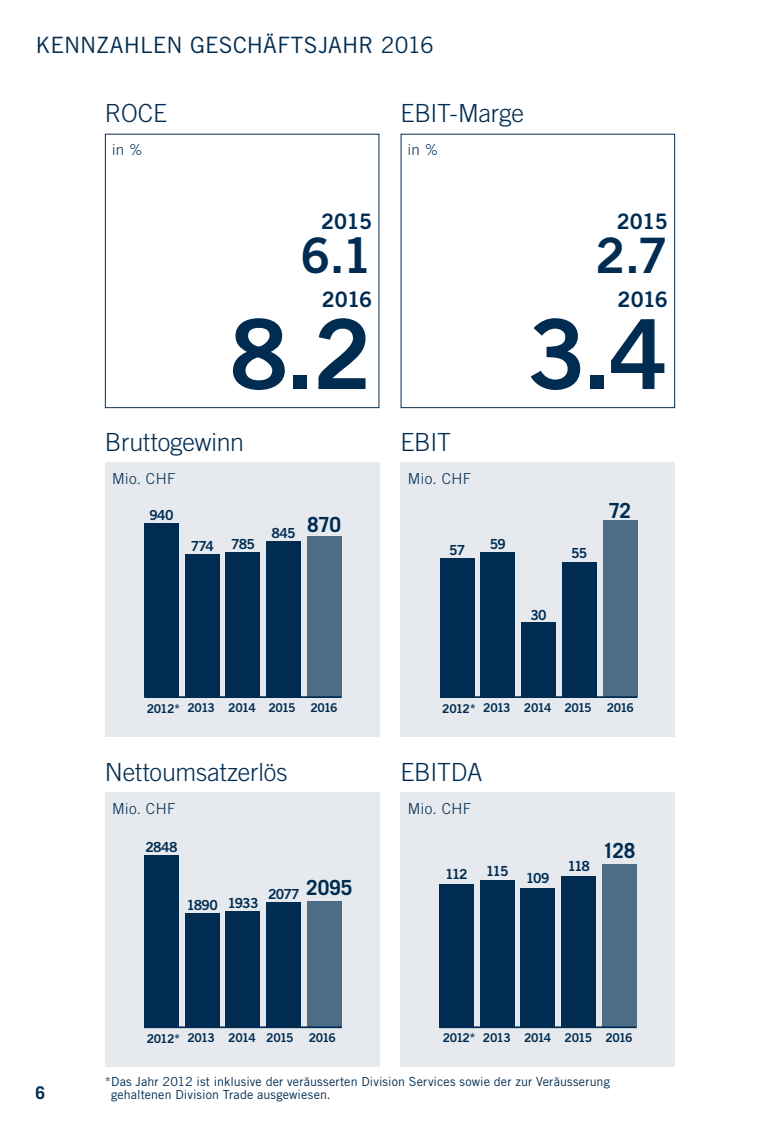
<style>
.page{position:relative;width:780px;height:1134px;background:#fff}
.page>*{position:absolute;margin:0;border:0;box-sizing:border-box;transform-origin:0 0}
.t1{font:96.75px "Trade Gothic Bold Two";color:#002c52}
.t2{font:49px "Trade Gothic Bold Two";color:#002c52}
.t3{font:300 25px "Trade Gothic";letter-spacing:-.01em;color:#002c52}
.t4{font:22.5px "Trade Gothic";letter-spacing:.005em;color:#002c52}
.t5{font:21.25px "Trade Gothic Bold Two";letter-spacing:-.03em;color:#002c52}
.t6{font:700 20.75px "Trade Gothic";letter-spacing:-.015em;color:#002c52}
.t7{font:700 17.5px "Trade Gothic";color:#002c52}
.t8{font:300 15.25px "Trade Gothic";letter-spacing:.025em;color:#002c52}
.t9{font:14px "Trade Gothic Bold Two";letter-spacing:-.06em;color:#002c52}
.t10{font:12.5px/12.5px "Trade Gothic";letter-spacing:.01em;color:#002c52}
.t11{font:12.25px "Trade Gothic Bold Two";letter-spacing:-.09em;color:#002c52}
</style>
<div class="page">
<div style="left:400px;top:462px;width:275px;height:275px;background:#e6eaee"></div>
<div style="left:440px;top:558px;width:34px;height:139px;background:#002c52"></div>
<div style="left:480px;top:552px;width:35px;height:145px;background:#002c52"></div>
<div style="left:521px;top:622px;width:35px;height:75px;background:#002c52"></div>
<div style="left:562px;top:562px;width:34px;height:135px;background:#002c52"></div>
<div style="left:602px;top:521px;width:35px;height:176px;background:#4d6c86"></div>
<hr style="left:440px;top:696px;width:197px;height:2px;background:#002c52">
<div style="left:105px;top:462px;width:274px;height:275px;background:#e6eaee"></div>
<div style="left:144px;top:523px;width:35px;height:174px;background:#002c52"></div>
<div style="left:185px;top:554px;width:34px;height:143px;background:#002c52"></div>
<div style="left:226px;top:552px;width:34px;height:145px;background:#002c52"></div>
<div style="left:266px;top:541px;width:35px;height:156px;background:#002c52"></div>
<div style="left:307px;top:536px;width:34px;height:161px;background:#4d6c86"></div>
<hr style="left:144px;top:696px;width:197px;height:2px;background:#002c52">
<div style="left:400px;top:792px;width:275px;height:275px;background:#e6eaee"></div>
<div style="left:439px;top:884px;width:34px;height:143px;background:#002c52"></div>
<div style="left:479px;top:880px;width:35px;height:147px;background:#002c52"></div>
<div style="left:520px;top:888px;width:35px;height:139px;background:#002c52"></div>
<div style="left:561px;top:877px;width:34px;height:150px;background:#002c52"></div>
<div style="left:601px;top:864px;width:35px;height:163px;background:#4d6c86"></div>
<hr style="left:439px;top:1026px;width:197px;height:2px;background:#002c52">
<div style="left:105px;top:792px;width:274px;height:275px;background:#e6eaee"></div>
<div style="left:144px;top:856px;width:35px;height:172px;background:#002c52"></div>
<div style="left:185px;top:913px;width:34px;height:115px;background:#002c52"></div>
<div style="left:226px;top:911px;width:34px;height:117px;background:#002c52"></div>
<div style="left:266px;top:902px;width:35px;height:126px;background:#002c52"></div>
<div style="left:307px;top:901px;width:34px;height:127px;background:#4d6c86"></div>
<hr style="left:144px;top:1026px;width:197px;height:2px;background:#002c52">
<div style="left:400px;top:134px;width:275px;height:274px;border:1px solid #002c52"></div>
<div style="left:105px;top:134px;width:274px;height:274px;border:1px solid #002c52"></div>
<h3 class="t4" style="left:35px;top:31px;width:400px">KENNZAHLEN GESCHÄFTSJAHR 2016</h3>
<h3 class="t3" style="left:105px;top:99px;width:63px">ROCE</h3>
<p class="t8" style="left:112px;top:141px;width:32px">in %</p>
<h3 class="t5" style="left:321px;top:208px;width:53px">2015</h3>
<h2 class="t2" style="left:300px;top:225px;width:73px">6.1</h2>
<h3 class="t5" style="left:322px;top:286px;width:52px">2016</h3>
<h1 class="t1" style="left:229px;top:294px;width:144px">8.2</h1>
<h3 class="t3" style="left:400px;top:99px;width:125px">EBIT-Marge</h3>
<p class="t8" style="left:408px;top:141px;width:32px">in %</p>
<h3 class="t5" style="left:616px;top:208px;width:53px">2015</h3>
<h2 class="t2" style="left:595px;top:225px;width:74px">2.7</h2>
<h3 class="t5" style="left:617px;top:286px;width:52px">2016</h3>
<h1 class="t1" style="left:527px;top:294px;width:142px">3.4</h1>
<h3 class="t3" style="left:105px;top:427px;width:141px">Bruttogewinn</h3>
<h3 class="t3" style="left:400px;top:427px;width:52px">EBIT</h3>
<p class="t8" style="left:112px;top:469px;width:65px">Mio. CHF</p>
<p class="t8" style="left:408px;top:469px;width:65px">Mio. CHF</p>
<p class="t9" style="left:149px;top:506px;width:26px">940</p>
<p class="t9" style="left:191px;top:537px;width:25px">774</p>
<p class="t9" style="left:231px;top:535px;width:25px">785</p>
<p class="t9" style="left:271px;top:524px;width:26px">845</p>
<h3 class="t6" style="left:307px;top:512px;width:35px">870</h3>
<p class="t9" style="left:490px;top:536px;width:18px">59</p>
<p class="t9" style="left:449px;top:541px;width:17px">57</p>
<p class="t9" style="left:571px;top:545px;width:18px">55</p>
<p class="t9" style="left:530px;top:606px;width:18px">30</p>
<h3 class="t6" style="left:608px;top:498px;width:24px">72</h3>
<h3 class="t7" style="left:35px;top:1082px;width:11px">6</h3>
<p class="t11" style="left:147px;top:700px;width:192px">2012* 2013 2014 2015 2016</p>
<h3 class="t3" style="left:105px;top:757px;width:184px">Nettoumsatzerlös</h3>
<p class="t8" style="left:112px;top:799px;width:65px">Mio. CHF</p>
<p class="t9" style="left:145px;top:839px;width:34px">2848</p>
<p class="t9" style="left:186px;top:896px;width:33px">1890</p>
<p class="t9" style="left:227px;top:894px;width:33px">1933</p>
<p class="t9" style="left:268px;top:885px;width:33px">2077</p>
<h3 class="t6" style="left:306px;top:875px;width:48px">2095</h3>
<p class="t11" style="left:147px;top:1030px;width:148px">2012* 2013 2014 2015</p>
<p class="t11" style="left:309px;top:1030px;width:29px">2016</p>
<p class="t11" style="left:442px;top:700px;width:193px">2012* 2013 2014 2015 2016</p>
<h3 class="t3" style="left:400px;top:757px;width:83px">EBITDA</h3>
<p class="t8" style="left:408px;top:799px;width:65px">Mio. CHF</p>
<p class="t9" style="left:445px;top:866px;width:24px">112</p>
<p class="t9" style="left:486px;top:862px;width:24px">115</p>
<p class="t9" style="left:526px;top:869px;width:25px">109</p>
<p class="t9" style="left:567px;top:857px;width:24px">118</p>
<h3 class="t6" style="left:602px;top:838px;width:34px">128</h3>
<p class="t11" style="left:442px;top:1030px;width:191px">2012* 2013 2014 2015 2016</p>
<p class="t10" style="left:111px;top:1075px;width:500px;text-indent:-6px">*Das Jahr 2012 ist inklusive der veräusserten Division Services sowie der zur Veräusserung gehaltenen Division Trade ausgewiesen.</p>
</div>
